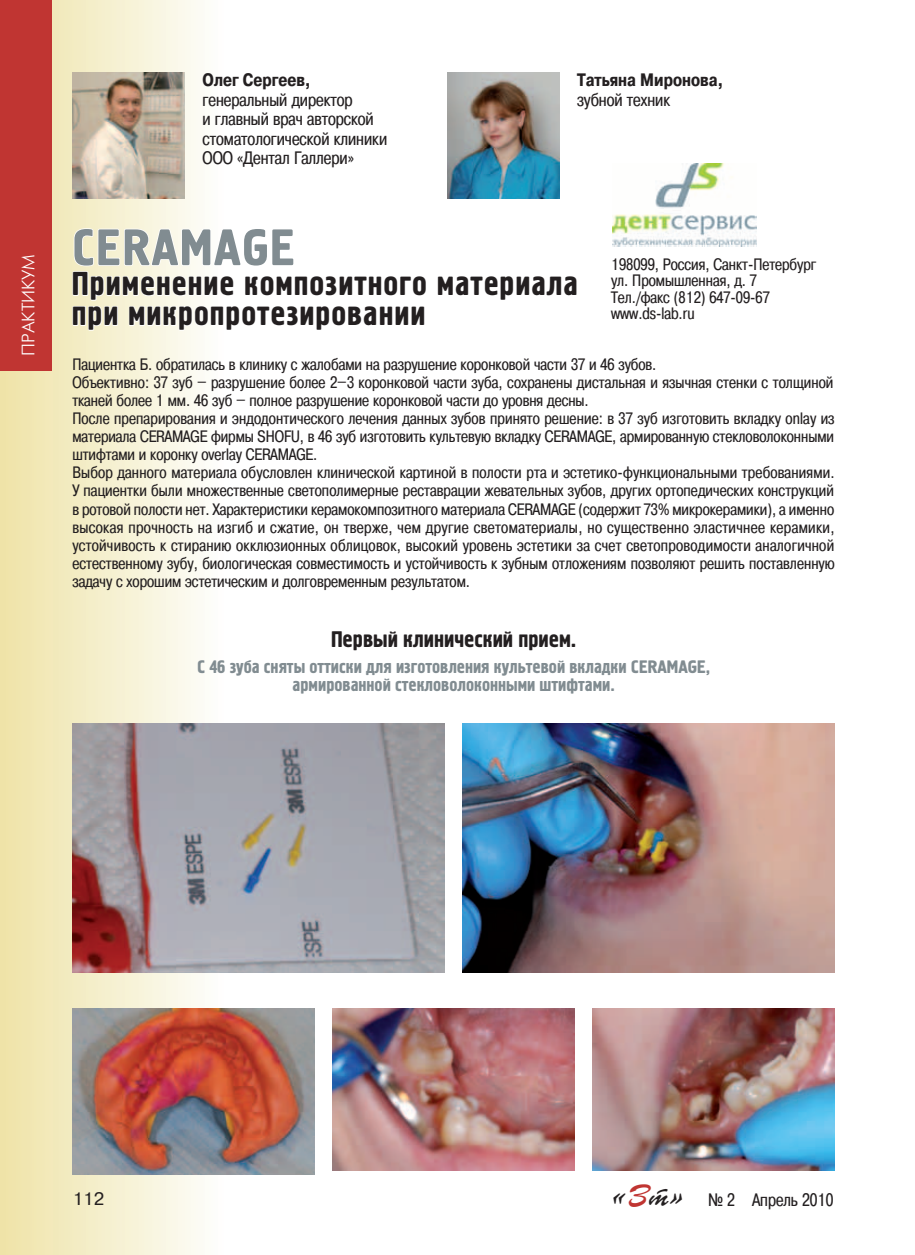
<style>
.page{position:relative;width:915px;height:1255px;background:#fff}
.page>*{position:absolute;margin:0;border:0;box-sizing:border-box;transform-origin:0 0}
.t1{font:51px "Hermes C";letter-spacing:.03em;color:#818c91}
.t2{font:33px/30px "Hermes C";letter-spacing:.03em;color:#231f20}
.t3{font:22.5px "Hermes C";color:#231f20}
.t4{font:18px/19.5px "Pragmatica Cond C";color:#231f20}
.t5{font:18px/18px "Hermes C";color:#818c91;text-align:center}
.t6{font:700 18px "Pragmatica Cond C";color:#231f20}
.t7{font:18px "Futuris C";color:#fff}
.t8{font:18px "Pragmatica C";color:#231f20}
.t9{font:16.5px/18px "Pragmatica Cond C";letter-spacing:.005em;color:#231f20}
.s1{font-family:"Parsek C";font-size:30px}
.s2{font-family:"Parsek C";font-size:30px;color:#c03532}
</style>
<div class="page">
<div style="left:0;top:0;width:311px;height:1254px;background:linear-gradient(to right,#eee3ab,#fff)"></div>
<div style="left:0;top:0;width:51px;height:370px;background:#c03532"></div>
<svg style="left:447px;top:145px;width:113px;height:54px"></svg>
<svg style="left:72px;top:227px;width:239px;height:104px"></svg>
<img style="left:73px;top:72px;width:111px;height:126px">
<img style="left:612px;top:164px;width:144px;height:82px">
<img style="left:447px;top:72px;width:112px;height:126px">
<img style="left:73px;top:723px;width:371px;height:249px">
<img style="left:462px;top:723px;width:372px;height:249px">
<img style="left:72px;top:1008px;width:242px;height:166px">
<img style="left:332px;top:1008px;width:242px;height:162px">
<img style="left:592px;top:1008px;width:242px;height:162px">
<p class="t7" style="left:19px;top:356px;width:103px;rotate:-90deg">практикум</p>
<p class="t6" style="left:202px;top:70px;width:110px">Олег Сергеев,</p>
<p class="t4" style="left:202px;top:90px;width:186px">генеральный директор<br>и главный врач авторской стоматологической клиники<br>OOO «Дентал Галлери»</p>
<p class="t6" style="left:577px;top:70px;width:148px">Татьяна Миронова,</p>
<p class="t4" style="left:577px;top:90px;width:95px">зубной техник</p>
<h1 class="t1" style="left:72px;top:219px;width:224px">CERAMAGE</h1>
<h2 class="t2" style="left:72px;top:270px;width:507px">Применение композитного материала при микропротезировании</h2>
<p class="t9" style="left:611px;top:256px;width:206px;line-height:16.5px">198099, Россия, Санкт-Петербург ул. Промышленная, д. 7<br>Тел./факс (812) 647-09-67 www.ds-lab.ru</p>
<p class="t9" style="left:72px;top:356px;width:763px">Пациентка Б. обратилась в клинику с жалобами на разрушение коронковой части 37 и 46 зубов.<br>Объективно: 37 зуб – разрушение более 2–3 коронковой части зуба, сохранены дистальная и язычная стенки с толщиной тканей более 1 мм. 46 зуб – полное разрушение коронковой части до уровня десны.<br>После препарирования и эндодонтического лечения данных зубов принято решение: в 37 зуб изготовить вкладку onlay из материала CERAMAGE фирмы SHOFU, в 46 зуб изготовить культевую вкладку CERAMAGE, армированную стекловолоконными штифтами и коронку overlay CERAMAGE.<br>Выбор данного материала обусловлен клинической картиной в полости рта и эстетико-функциональными требованиями.<br>У пациентки были множественные светополимерные реставрации жевательных зубов, других ортопедических конструкций в ротовой полости нет. Характеристики керамокомпозитного материала CERAMAGE (содержит 73% микрокерамики), а именно высокая прочность на изгиб и сжатие, он тверже, чем другие светоматериалы, но существенно эластичнее керамики, устойчивость к стиранию окклюзионных облицовок, высокий уровень эстетики за счет светопроводимости аналогичной естественному зубу, биологическая совместимость и устойчивость к зубным отложениям позволяют решить поставленную задачу с хорошим эстетическим и долговременным результатом.</p>
<h3 class="t3" style="left:331px;top:626px;width:247px">Первый клинический прием.</h3>
<p class="t5" style="left:197px;top:658px;width:514px">С 46 зуба сняты оттиски для изготовления культевой вкладки CERAMAGE, армированной стекловолоконными штифтами.</p>
<p class="t8" style="left:73px;top:1188px;width:33px">112</p>
<p class="t4" style="left:611px;top:1189px;width:223px"><span class="s1">«</span><span class="s2">З</span><span class="s1">т»</span> № 2 Апрель 2010</p>
</div>
